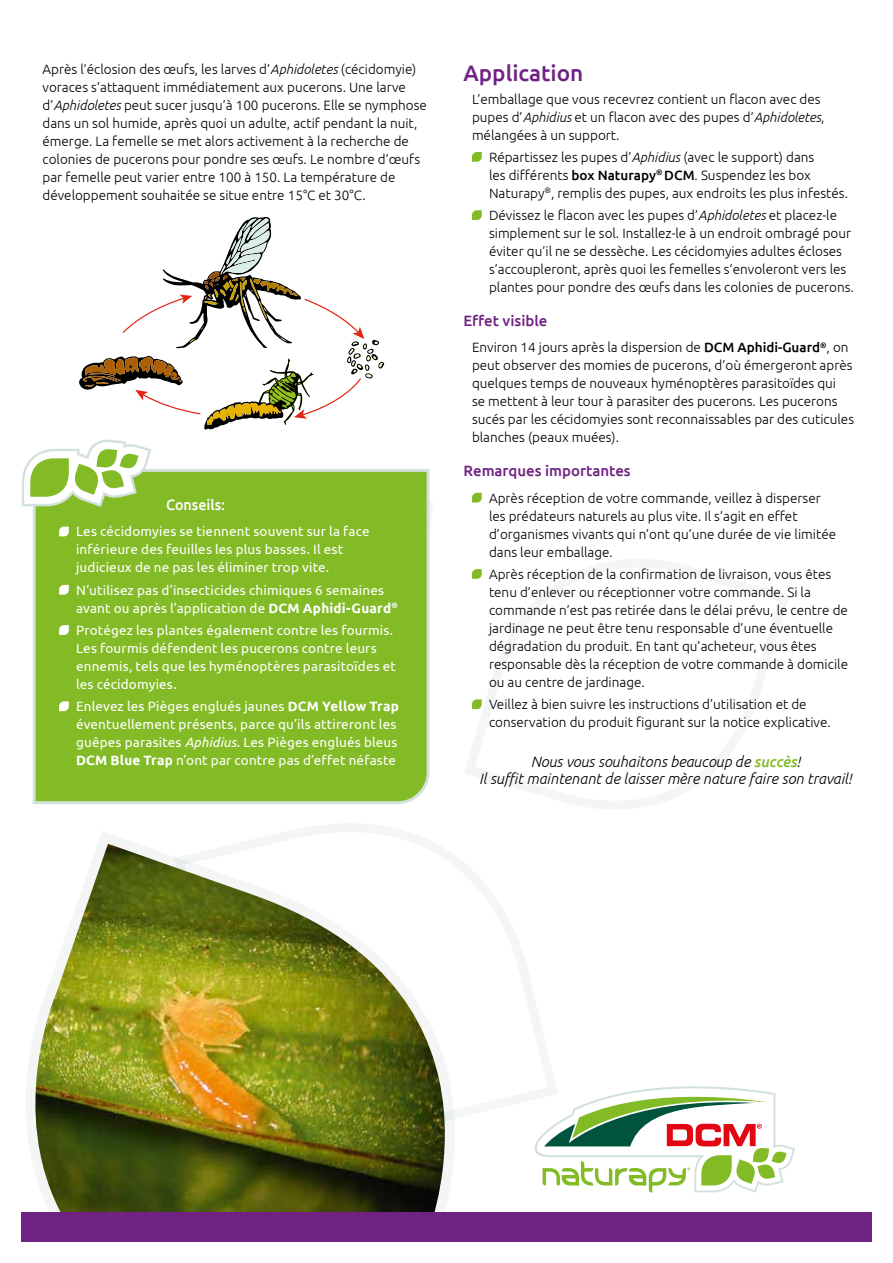
<style>
.page{position:relative;width:893px;height:1263px;background:#fff}
.page>*{position:absolute;margin:0;border:0;box-sizing:border-box;transform-origin:0 0}
.t1{font:500 22.5px "Ubuntu";color:#702283}
.t2{font:italic 300 15px/17.7px "Ubuntu";color:#000;text-align:center}
.t3{font:500 15px "Ubuntu";color:#702283}
.t4{font:500 15px "Ubuntu";color:#fff;scale:.95 1}
.t5{font:300 13.5px/18px "Ubuntu";color:#000}
.t6{font:13.5px/18px "Ubuntu";letter-spacing:.01em;color:#fff}
.s1{font-style:italic}
.s2{font-weight:500}
.s3{font-weight:500;color:#83bb26}
.s4{font-weight:700}
</style>
<div class="page">
<svg style="left:534px;top:1086px;width:261px;height:107px"></svg>
<svg style="left:301px;top:824px;width:259px;height:306px"></svg>
<svg style="left:465px;top:559px;width:324px;height:250px"></svg>
<img style="left:26px;top:829px;width:430px;height:383px">
<div style="left:21px;top:1212px;width:851px;height:30px;background:#702283"></div>
<svg style="left:472px;top:152px;width:10px;height:10px"></svg>
<svg style="left:472px;top:210px;width:10px;height:10px"></svg>
<svg style="left:472px;top:493px;width:10px;height:10px"></svg>
<svg style="left:472px;top:569px;width:10px;height:10px"></svg>
<svg style="left:472px;top:699px;width:10px;height:10px"></svg>
<div style="left:32px;top:469px;width:399px;height:335px;background:#83bb26"></div>
<svg style="left:22px;top:440px;width:129px;height:67px"></svg>
<svg style="left:59px;top:527px;width:10px;height:9px"></svg>
<svg style="left:59px;top:585px;width:10px;height:10px"></svg>
<svg style="left:59px;top:625px;width:10px;height:10px"></svg>
<svg style="left:59px;top:701px;width:10px;height:10px"></svg>
<svg style="left:79px;top:217px;width:305px;height:212px"></svg>
<p class="t5" style="left:43px;top:60px;width:386px">Après l’éclosion des œufs, les larves d’<span class="s1">Aphidoletes</span> (cécidomyie) voraces s’attaquent immédiatement aux pucerons. Une larve d’<span class="s1">Aphidoletes</span> peut sucer jusqu’à 100 pucerons. Elle se nymphose dans un sol humide, après quoi un adulte, actif pendant la nuit, émerge. La femelle se met alors activement à la recherche de colonies de pucerons pour pondre ses œufs. Le nombre d’œufs par femelle peut varier entre 100 à 150. La température de développement souhaitée se situe entre 15°C et 30°C.</p>
<h1 class="t1" style="left:463px;top:59px;width:121px">Application</h1>
<p class="t5" style="left:472px;top:89px;width:354px">L’emballage que vous recevrez contient un flacon avec des pupes d’<span class="s1">Aphidius</span> et un flacon avec des pupes d’<span class="s1">Aphidoletes</span>, mélangées à un support.</p>
<p class="t5" style="left:489px;top:148px;width:360px">Répartissez les pupes d’<span class="s1">Aphidius</span> (avec le support) dans<br>les différents <span class="s2">box Naturapy</span><sup>®</sup> <span class="s2">DCM</span>. Suspendez les box<br>Naturapy<sup>®</sup>, remplis des pupes, aux endroits les plus infestés.</p>
<p class="t5" style="left:489px;top:206px;width:366px">Dévissez le flacon avec les pupes d’<span class="s1">Aphidoletes</span> et placez-le simplement sur le sol. Installez-le à un endroit ombragé pour éviter qu’il ne se dessèche. Les cécidomyies adultes écloses s’accoupleront, après quoi les femelles s’envoleront vers les plantes pour pondre des œufs dans les colonies de pucerons.</p>
<p class="t3" style="left:463px;top:311px;width:86px">Effet visible</p>
<p class="t5" style="left:472px;top:338px;width:384px">Environ 14 jours après la dispersion de <span class="s2">DCM Aphidi-Guard</span><sup>®</sup>, on peut observer des momies de pucerons, d’où émergeront après quelques temps de nouveaux hyménoptères parasitoïdes qui<br>se mettent à leur tour à parasiter des pucerons. Les pucerons sucés par les cécidomyies sont reconnaissables par des cuticules blanches (peaux muées).</p>
<p class="t3" style="left:463px;top:461px;width:169px">Remarques importantes</p>
<p class="t5" style="left:489px;top:488px;width:349px">Après réception de votre commande, veillez à disperser les prédateurs naturels au plus vite. Il s’agit en effet d’organismes vivants qui n’ont qu’une durée de vie limitée dans leur emballage.</p>
<p class="t5" style="left:489px;top:565px;width:361px">Après réception de la confirmation de livraison, vous êtes tenu d’enlever ou réceptionner votre commande. Si la commande n’est pas retirée dans le délai prévu, le centre de jardinage ne peut être tenu responsable d’une éventuelle dégradation du produit. En tant qu’acheteur, vous êtes responsable dès la réception de votre commande à domicile ou au centre de jardinage.</p>
<p class="t5" style="left:489px;top:695px;width:343px">Veillez à bien suivre les instructions d’utilisation et de conservation du produit figurant sur la notice explicative.</p>
<p class="t2" style="left:479px;top:752px;width:374px">Nous vous souhaitons beaucoup de <span class="s3">succès</span>!<br>Il suffit maintenant de laisser mère nature faire son travail!</p>
<p class="t4" style="left:166px;top:495px;width:63px">Conseils:</p>
<p class="t6" style="left:76px;top:522px;width:295px">Les cécidomyies se tiennent souvent sur la face inférieure des feuilles les plus basses. Il est judicieux de ne pas les éliminer trop vite.</p>
<p class="t6" style="left:76px;top:580px;width:323px">N’utilisez pas d’insecticides chimiques 6 semaines avant ou après l’application de <span class="s4">DCM Aphidi-Guard</span><sup>®</sup></p>
<p class="t6" style="left:76px;top:621px;width:321px">Protégez les plantes également contre les fourmis.<br>Les fourmis défendent les pucerons contre leurs ennemis, tels que les hyménoptères parasitoïdes et les cécidomyies.</p>
<p class="t6" style="left:76px;top:697px;width:324px">Enlevez les Pièges englués jaunes <span class="s4">DCM Yellow Trap </span>éventuellement présents, parce qu’ils attireront les guêpes parasites <span class="s1">Aphidius</span>. Les Pièges englués bleus <span class="s4">DCM Blue Trap</span> n’ont par contre pas d’effet néfaste</p>
</div>
